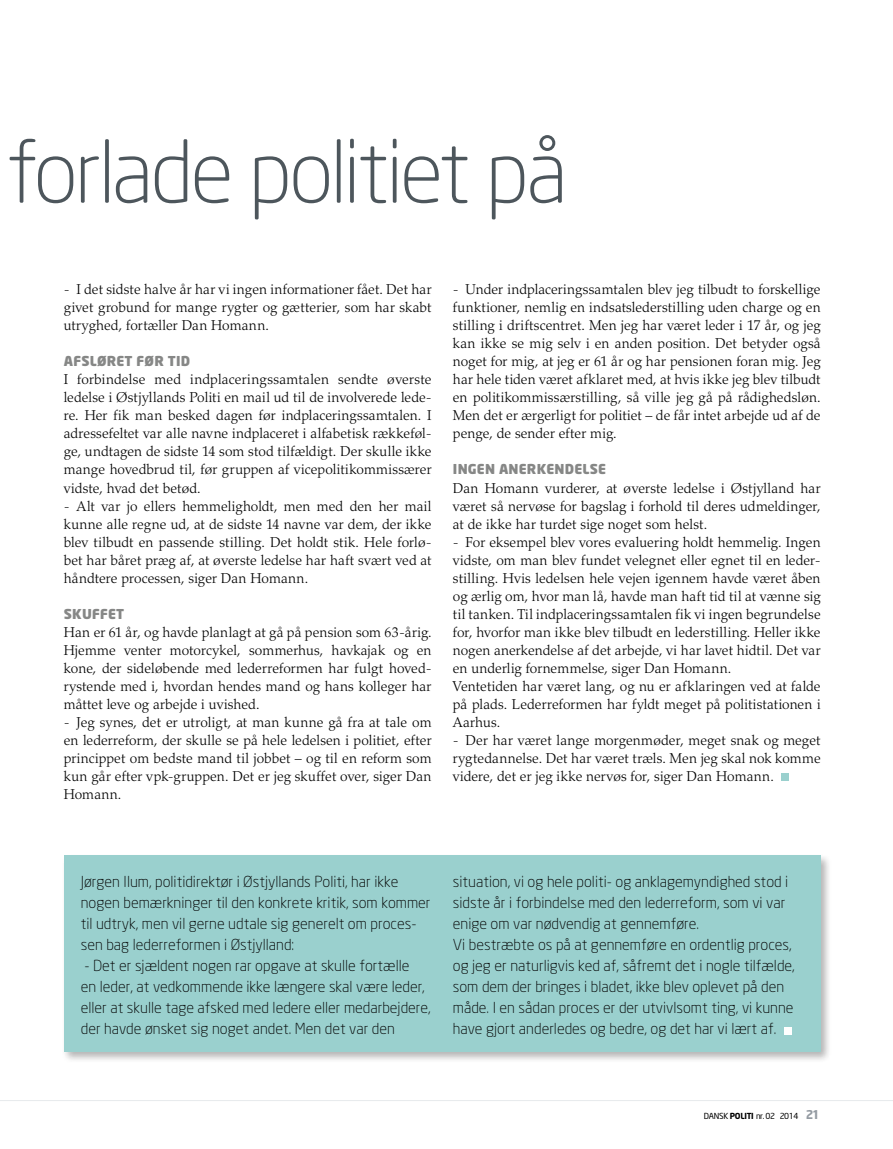
<style>
.page{position:relative;width:893px;height:1149px;background:#fff}
.page>*{position:absolute;margin:0;border:0;box-sizing:border-box;transform-origin:0 0}
.t1{font:300 85.5px "Neo Sans";letter-spacing:-.04em;color:#4d565c}
.t2{font:300 15px/21px "Neo Sans";color:#000}
.t3{font:300 14.25px/18px "Palatino LT Std";letter-spacing:.005em;color:#000;text-align:justify}
.t4{font:900 13.5px "Neo Sans";letter-spacing:.015em;color:#868786}
.t5{font:8.25px "Neo Sans";letter-spacing:-.05em;color:#000}
.s1{font-weight:700}
.s2{font-weight:700;font-size:12px;color:#949ba2}
</style>
<div class="page">
<div style="left:781px;top:773px;width:8px;height:7px;background:#9ad0ce"></div>
<div style="left:61px;top:852px;width:771px;height:211px;background:#000;opacity:.3"></div>
<div style="left:64px;top:855px;width:757px;height:196px;background:#9ad0ce"></div>
<div style="left:784px;top:1026px;width:7px;height:7px;background:#fff"></div>
<hr style="left:0;top:1099px;width:893px;height:1px;background:#e7eaec">
<h1 class="t1" style="left:6px;top:120px;width:563px">forlade politiet på</h1>
<p class="t3" style="left:64px;top:280px;width:369px">- I det sidste halve år har vi ingen informationer fået. Det har givet grobund for mange rygter og gætterier, som har skabt utryghed, fortæller Dan Homann.</p>
<p class="t4" style="left:64px;top:352px;width:126px">AFSLØRET FØR TID</p>
<p class="t3" style="left:64px;top:370px;width:369px">I forbindelse med indplaceringssamtalen sendte øverste ledelse i Østjyllands Politi en mail ud til de involverede lede&shy;re. Her fik man besked dagen før indplaceringssamtalen. I adressefeltet var alle navne indplaceret i alfabetisk rækkeføl&shy;ge, undtagen de sidste 14 som stod tilfældigt. Der skulle ikke mange hovedbrud til, før gruppen af vicepolitikommissærer vidste, hvad det betød.</p>
<p class="t3" style="left:64px;top:496px;width:369px">- Alt var jo ellers hemmeligholdt, men med den her mail kunne alle regne ud, at de sidste 14 navne var dem, der ikke blev tilbudt en passende stilling. Det holdt stik. Hele forlø&shy;bet har båret præg af, at øverste ledelse har haft svært ved at håndtere processen, siger Dan Homann.</p>
<p class="t4" style="left:64px;top:604px;width:62px">SKUFFET</p>
<p class="t3" style="left:64px;top:622px;width:369px;text-align:left">Han er 61 år, og havde planlagt at gå på pension som 63-årig.<br>Hjemme venter motorcykel, sommerhus, havkajak og en kone, der sideløbende med lederreformen har fulgt hoved&shy;rystende med i, hvordan hendes mand og hans kolleger har måttet leve og arbejde i uvished.</p>
<p class="t3" style="left:64px;top:712px;width:369px">- Jeg synes, det er utroligt, at man kunne gå fra at tale om en lederreform, der skulle se på hele ledelsen i politiet, efter princippet om bedste mand til jobbet – og til en reform som kun går efter vpk-gruppen. Det er jeg skuffet over, siger Dan Homann.</p>
<p class="t3" style="left:453px;top:280px;width:369px">- Under indplaceringssamtalen blev jeg tilbudt to forskellige funktioner, nemlig en indsatslederstilling uden charge og en stilling i driftscentret. Men jeg har været leder i 17 år, og jeg kan ikke se mig selv i en anden position. Det betyder også noget for mig, at jeg er 61 år og har pensionen foran mig. Jeg har hele tiden været afklaret med, at hvis ikke jeg blev tilbudt en politikommissærstilling, så ville jeg gå på rådighedsløn.<br>Men det er ærgerligt for politiet – de får intet arbejde ud af de penge, de sender efter mig.</p>
<p class="t4" style="left:453px;top:460px;width:155px">INGEN ANERKENDELSE</p>
<p class="t3" style="left:453px;top:478px;width:369px">Dan Homann vurderer, at øverste ledelse i Østjylland har været så nervøse for bagslag i forhold til deres udmeldinger, at de ikke har turdet sige noget som helst.</p>
<p class="t3" style="left:453px;top:532px;width:369px;text-align:left">- For eksempel blev vores evaluering holdt hemmelig. Ingen vidste, om man blev fundet velegnet eller egnet til en leder&shy;stilling. Hvis ledelsen hele vejen igennem havde været åben og ærlig om, hvor man lå, havde man haft tid til at vænne sig til tanken. Til indplaceringssamtalen fik vi ingen begrundelse for, hvorfor man ikke blev tilbudt en lederstilling. Heller ikke nogen anerkendelse af det arbejde, vi har lavet hidtil. Det var en underlig fornemmelse, siger Dan Homann.<br>Ventetiden har været lang, og nu er afklaringen ved at falde på plads. Lederreformen har fyldt meget på politistationen i Aarhus.</p>
<p class="t3" style="left:453px;top:730px;width:369px">- Der har været lange morgenmøder, meget snak og meget rygtedannelse. Det har været træls. Men jeg skal nok komme videre, det er jeg ikke nervøs for, siger Dan Homann.</p>
<p class="t2" style="left:81px;top:870px;width:351px">Jørgen Ilum, politidirektør i Østjyllands Politi, har ikke nogen bemærkninger til den konkrete kritik, som kommer til udtryk, men vil gerne udtale sig generelt om proces&shy;sen bag lederreformen i Østjylland:</p>
<p class="t2" style="left:81px;top:954px;width:351px">- Det er sjældent nogen rar opgave at skulle fortælle<br>en leder, at vedkommende ikke længere skal være leder, eller at skulle tage afsked med ledere eller medarbejdere, der havde ønsket sig noget andet. Men det var den</p>
<p class="t2" style="left:453px;top:870px;width:343px">situation, vi og hele politi- og anklagemyndighed stod i sidste år i forbindelse med den lederreform, som vi var enige om var nødvendig at gennemføre.<br>Vi bestræbte os på at gennemføre en ordentlig proces, og jeg er naturligvis ked af, såfremt det i nogle tilfælde, som dem der bringes i bladet, ikke blev oplevet på den måde. I en sådan proces er der utvivlsomt ting, vi kunne have gjort anderledes og bedre, og det har vi lært af.</p>
<p class="t5" style="left:704px;top:1110px;width:117px">DANSK <span class="s1">Politi</span> NR. 02 2014 <span class="s2">21</span></p>
</div>
